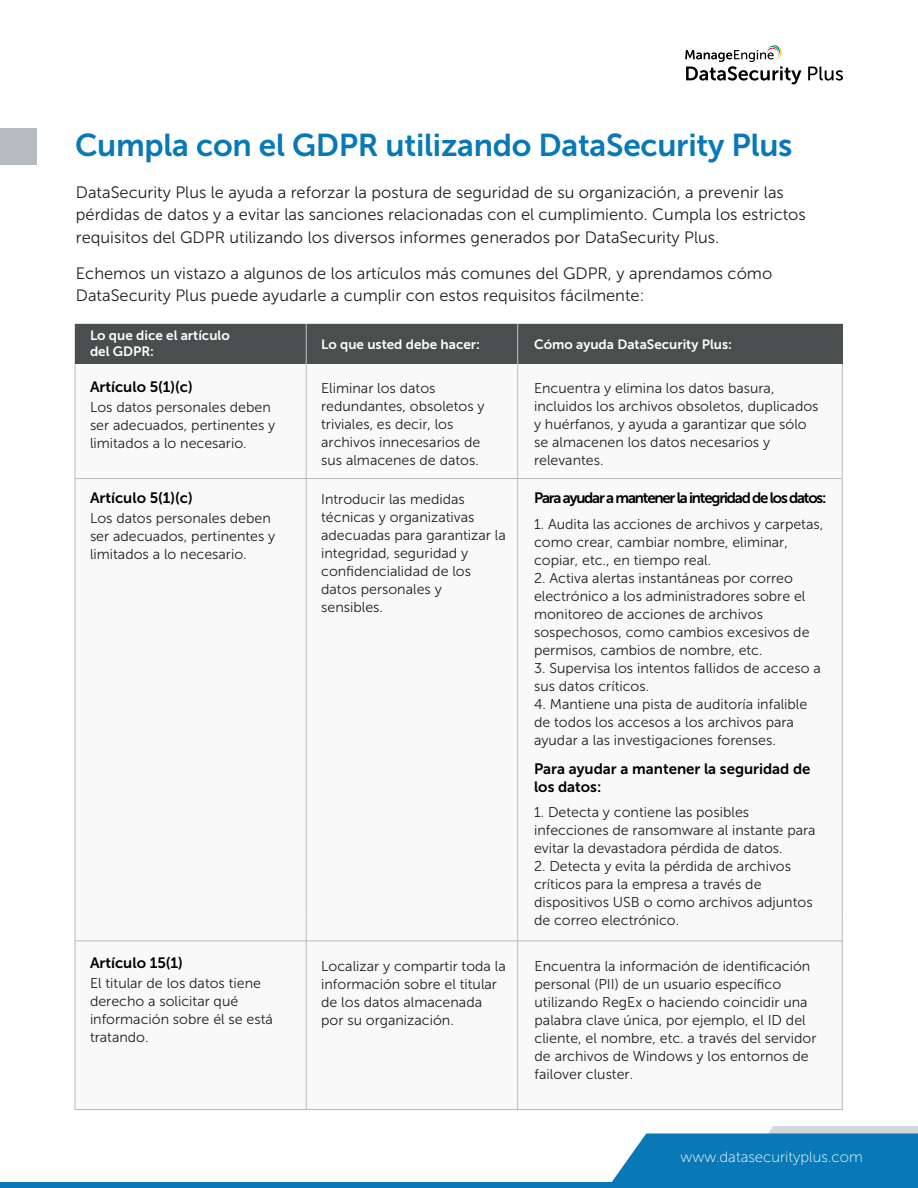
<style>
.page{position:relative;width:918px;height:1188px;background:#fff}
.page>*{position:absolute;margin:0;border:0;box-sizing:border-box;transform-origin:0 0}
.t1{font:31.5px "Museo Sans 700";letter-spacing:-.01em;color:#0879b6}
.t2{font:16.5px/22.5px "Museo Sans 300";color:#231f20}
.t3{font:15px/18px "Museo Sans 700";color:#000}
.t4{font:15px "Museo Sans 700";letter-spacing:-.08em;color:#000}
.t5{font:15px "Museo Sans 100";color:#fff}
.t6{font:14.25px/18px "Museo Sans 300";color:#231f20}
.t7{font:13.5px/16.2px "Museo Sans 700";color:#fff}
</style>
<div class="page">
<svg style="left:685px;top:45px;width:117px;height:39px"></svg>
<svg style="left:808px;top:67px;width:35px;height:14px"></svg>
<div style="left:75px;top:324px;width:767px;height:786px;background:#f9f9f9"></div>
<div style="left:75px;top:324px;width:767px;height:40px;background:#4b4e4f"></div>
<hr style="left:306px;top:324px;width:1px;height:786px;background:#bababa">
<hr style="left:517px;top:324px;width:1px;height:786px;background:#bababa">
<hr style="left:75px;top:478px;width:767px;height:1px;background:#bababa">
<hr style="left:75px;top:941px;width:767px;height:1px;background:#bababa">
<svg style="left:612px;top:1126px;width:306px;height:56px;background:#328fc0"></svg>
<div style="left:0;top:1182px;width:918px;height:6px;background:#0879b6"></div>
<div style="left:0;top:128px;width:37px;height:37px;background:#b4bcc1"></div>
<h1 class="t1" style="left:75px;top:128px;width:719px">Cumpla con el GDPR utilizando DataSecurity Plus</h1>
<p class="t2" style="left:76px;top:181px;width:731px">DataSecurity Plus le ayuda a reforzar la postura de seguridad de su organización, a prevenir las pérdidas de datos y a evitar las sanciones relacionadas con el cumplimiento. Cumpla los estrictos requisitos del GDPR utilizando los diversos informes generados por DataSecurity Plus.</p>
<p class="t2" style="left:76px;top:262px;width:698px">Echemos un vistazo a algunos de los artículos más comunes del GDPR, y aprendamos cómo<br>DataSecurity Plus puede ayudarle a cumplir con estos requisitos fácilmente:</p>
<p class="t7" style="left:90px;top:328px;width:141px">Lo que dice el artículo del GDPR:</p>
<p class="t3" style="left:90px;top:377px;width:104px">Artículo 5(1)(c)</p>
<p class="t6" style="left:90px;top:398px;width:187px">Los datos personales deben ser adecuados, pertinentes y limitados a lo necesario.</p>
<p class="t3" style="left:90px;top:488px;width:104px">Artículo 5(1)(c)</p>
<p class="t6" style="left:90px;top:509px;width:187px">Los datos personales deben ser adecuados, pertinentes y limitados a lo necesario.</p>
<p class="t3" style="left:90px;top:954px;width:94px">Artículo 15(1)</p>
<p class="t6" style="left:90px;top:974px;width:184px">El titular de los datos tiene derecho a solicitar qué información sobre él se está tratando.</p>
<p class="t7" style="left:321px;top:337px;width:160px">Lo que usted debe hacer:</p>
<p class="t7" style="left:534px;top:337px;width:200px">Cómo ayuda DataSecurity Plus:</p>
<p class="t6" style="left:321px;top:379px;width:165px">Eliminar los datos redundantes, obsoletos y triviales, es decir, los archivos innecesarios de sus almacenes de datos.</p>
<p class="t6" style="left:534px;top:379px;width:286px">Encuentra y elimina los datos basura, incluidos los archivos obsoletos, duplicados y huérfanos, y ayuda a garantizar que sólo se almacenen los datos necesarios y relevantes.</p>
<p class="t6" style="left:321px;top:490px;width:186px">Introducir las medidas técnicas y organizativas adecuadas para garantizar la integridad, seguridad y confidencialidad de los datos personales y sensibles.</p>
<p class="t4" style="left:534px;top:489px;width:294px">Para ayudar a mantener la integridad de los datos:</p>
<p class="t6" style="left:534px;top:515px;width:291px">1. Audita las acciones de archivos y carpetas, como crear, cambiar nombre, eliminar, copiar, etc., en tiempo real.</p>
<p class="t6" style="left:534px;top:569px;width:277px">2. Activa alertas instantáneas por correo electrónico a los administradores sobre el monitoreo de acciones de archivos sospechosos, como cambios excesivos de permisos, cambios de nombre, etc.</p>
<p class="t6" style="left:534px;top:659px;width:288px">3. Supervisa los intentos fallidos de acceso a sus datos críticos.</p>
<p class="t6" style="left:534px;top:695px;width:275px">4. Mantiene una pista de auditoría infalible de todos los accesos a los archivos para ayudar a las investigaciones forenses.</p>
<p class="t3" style="left:534px;top:760px;width:278px">Para ayudar a mantener la seguridad de los datos:</p>
<p class="t6" style="left:534px;top:803px;width:283px">1. Detecta y contiene las posibles infecciones de ransomware al instante para evitar la devastadora pérdida de datos.</p>
<p class="t6" style="left:534px;top:857px;width:280px">2. Detecta y evita la pérdida de archivos críticos para la empresa a través de dispositivos USB o como archivos adjuntos de correo electrónico.</p>
<p class="t6" style="left:321px;top:957px;width:186px">Localizar y compartir toda la información sobre el titular de los datos almacenada por su organización.</p>
<p class="t6" style="left:535px;top:957px;width:283px">Encuentra la información de identificación personal (PII) de un usuario específico utilizando RegEx o haciendo coincidir una palabra clave única, por ejemplo, el ID del cliente, el nombre, etc. a través del servidor de archivos de Windows y los entornos de failover cluster.</p>
<p class="t5" style="left:680px;top:1149px;width:184px">www.datasecurityplus.com</p>
</div>
